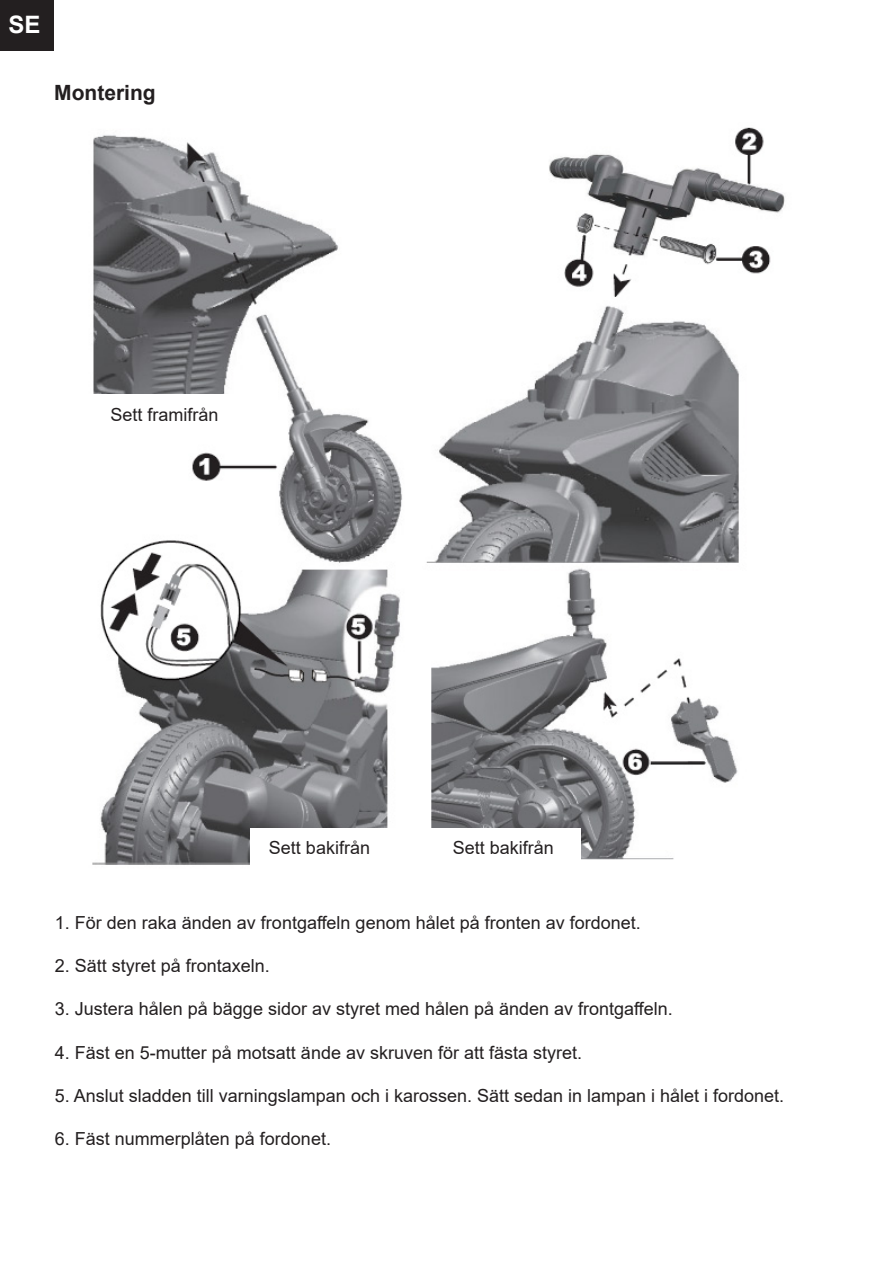
<style>
.page{position:relative;width:893px;height:1263px;background:#fff}
.page>*{position:absolute;margin:0;border:0;box-sizing:border-box;transform-origin:0 0}
.t1{font:700 24px "Arial";color:#fff}
.t2{font:700 21px "Arial";color:#231f20}
.t3{font:18px "Arial";color:#231f20}
</style>
<div class="page">
<div style="left:0;top:0;width:53px;height:51px;background:#231f20"></div>
<img style="left:92px;top:127px;width:693px;height:738px">
<div style="left:83px;top:394px;width:155px;height:43px;background:#fff"></div>
<div style="left:251px;top:828px;width:155px;height:43px;background:#fff"></div>
<div style="left:425px;top:828px;width:155px;height:43px;background:#fff"></div>
<p class="t1" style="left:9px;top:8px;width:34px">SE</p>
<p class="t2" style="left:54px;top:78px;width:103px">Montering</p>
<p class="t3" style="left:111px;top:403px;width:110px">Sett framifrån</p>
<p class="t3" style="left:269px;top:835px;width:103px">Sett bakifrån</p>
<p class="t3" style="left:453px;top:835px;width:103px">Sett bakifrån</p>
<p class="t3" style="left:55px;top:910px;width:587px">1. För den raka änden av frontgaffeln genom hålet på fronten av fordonet.</p>
<p class="t3" style="left:55px;top:953px;width:217px">2. Sätt styret på frontaxeln.</p>
<p class="t3" style="left:55px;top:997px;width:619px">3. Justera hålen på bägge sidor av styret med hålen på änden av frontgaffeln.</p>
<p class="t3" style="left:55px;top:1040px;width:529px">4. Fäst en 5-mutter på motsatt ände av skruven för att fästa styret.</p>
<p class="t3" style="left:55px;top:1083px;width:731px">5. Anslut sladden till varningslampan och i karossen. Sätt sedan in lampan i hålet i fordonet.</p>
<p class="t3" style="left:55px;top:1126px;width:278px">6. Fäst nummerplåten på fordonet.</p>
</div>
